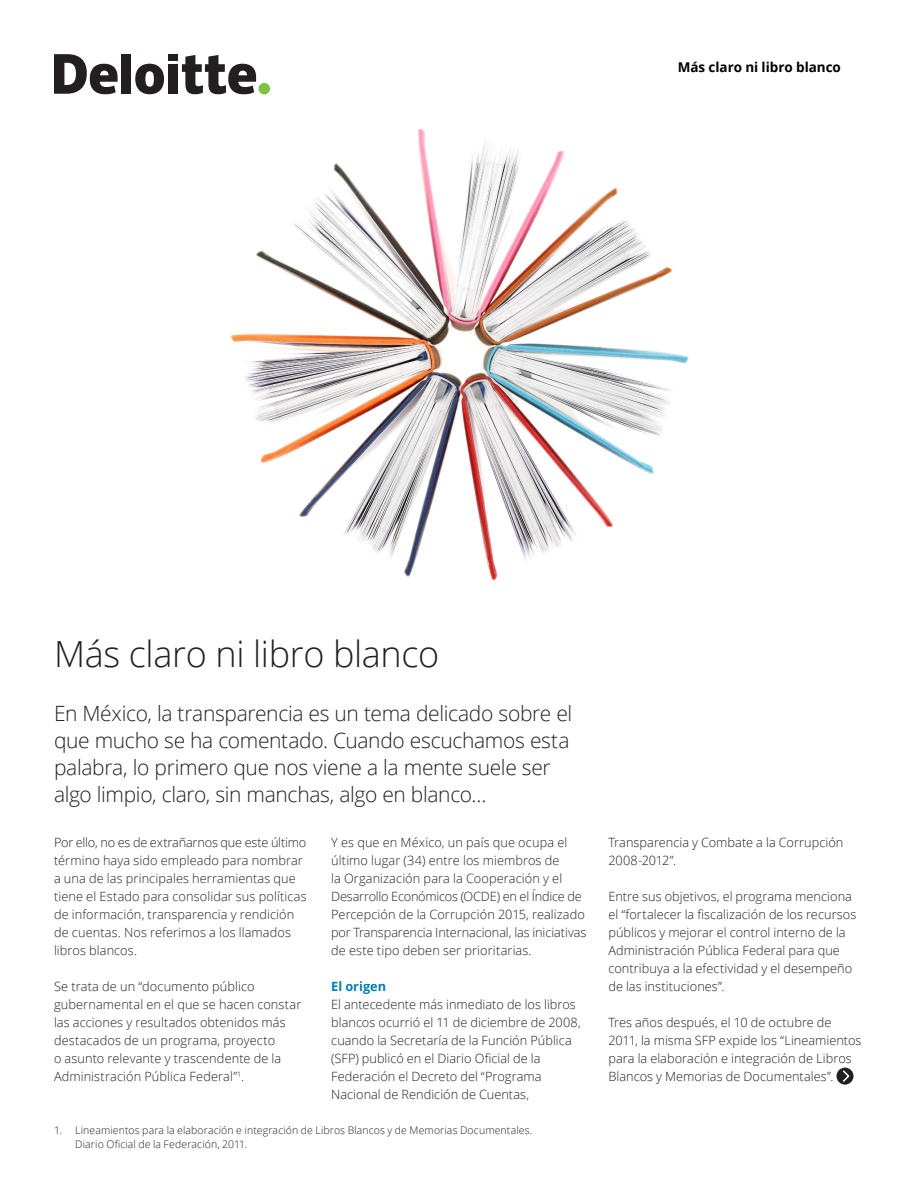
<style>
.page{position:relative;width:918px;height:1188px;background:#fff}
.page>*{position:absolute;margin:0;border:0;box-sizing:border-box;transform-origin:0 0}
.Story_heading_light{font:300 36px "Open Sans";letter-spacing:-.01em;color:#231f20}
.Introduction__14_18p{font:300 21px/27px "Open Sans";letter-spacing:-.015em;color:#231f20}
.Subhead_B__8_5_12pt{font:700 13.5px "Open Sans";color:#000}
.Body_copy__8_5_12pt{font:300 12.75px/18px "Open Sans";letter-spacing:.005em;color:#231f20}
.Body_copy__8_5_12pt-2{font:700 12.75px "Open Sans";letter-spacing:.005em;color:#007db5}
.t1{font:300 10.5px/14.2px "Open Sans";letter-spacing:.01em;color:#231f20}
</style>
<div class="page">
<svg style="left:836px;top:1068px;width:18px;height:17px"></svg>
<svg style="left:841px;top:1069px;width:10px;height:14px"></svg>
<div style="left:259px;top:83px;width:11px;height:11px;background:#7fc241;border-radius:50%"></div>
<div style="left:121px;top:54px;width:10px;height:40px;background:#231f20"></div>
<svg style="left:135px;top:64px;width:29px;height:30px"></svg>
<div style="left:168px;top:64px;width:10px;height:30px;background:#231f20"></div>
<div style="left:168px;top:54px;width:10px;height:7px;background:#231f20"></div>
<svg style="left:182px;top:55px;width:74px;height:39px"></svg>
<svg style="left:54px;top:54px;width:64px;height:40px"></svg>
<img style="left:230px;top:128px;width:459px;height:453px">
<p class="Subhead_B__8_5_12pt" style="left:678px;top:58px;width:165px">Más claro ni libro blanco</p>
<p class="Story_heading_light" style="left:54px;top:629px;width:387px">Más claro ni libro blanco</p>
<p class="Introduction__14_18p" style="left:54px;top:699px;width:520px">En México, la transparencia es un tema delicado sobre el que mucho se ha comentado. Cuando escuchamos esta palabra, lo primero que nos viene a la mente suele ser algo limpio, claro, sin manchas, algo en blanco…</p>
<p class="Body_copy__8_5_12pt" style="left:54px;top:833px;width:254px">Por ello, no es de extrañarnos que este último término haya sido empleado para nombrar a una de las principales herramientas que tiene el Estado para consolidar sus políticas de información, transparencia y rendición de cuentas. Nos referimos a los llamados libros blancos.</p>
<p class="Body_copy__8_5_12pt" style="left:54px;top:977px;width:249px">Se trata de un “documento público gubernamental en el que se hacen constar las acciones y resultados obtenidos más destacados de un programa, proyecto<br>o asunto relevante y trascendente de la Administración Pública Federal”<sup>1</sup>.</p>
<p class="Body_copy__8_5_12pt" style="left:331px;top:833px;width:257px">Y es que en México, un país que ocupa el último lugar (34) entre los miembros de<br>la Organización para la Cooperación y el Desarrollo Económicos (OCDE) en el Índice de Percepción de la Corrupción 2015, realizado por Transparencia Internacional, las iniciativas de este tipo deben ser prioritarias.</p>
<p class="Body_copy__8_5_12pt-2" style="left:331px;top:977px;width:57px">El origen</p>
<p class="Body_copy__8_5_12pt" style="left:331px;top:995px;width:251px">El antecedente más inmediato de los libros blancos ocurrió el 11 de diciembre de 2008, cuando la Secretaría de la Función Pública (SFP) publicó en el Diario Oficial de la Federación el Decreto del “Programa Nacional de Rendición de Cuentas,</p>
<p class="t1" style="left:75px;top:1123px;width:459px;text-indent:-21px">1. Lineamientos para la elaboración e integración de Libros Blancos y de Memorias Documentales.<br>Diario Oficial de la Federación, 2011.</p>
<p class="Body_copy__8_5_12pt" style="left:608px;top:833px;width:237px">Transparencia y Combate a la Corrupción<br>2008-2012”.</p>
<p class="Body_copy__8_5_12pt" style="left:608px;top:887px;width:249px">Entre sus objetivos, el programa menciona el “fortalecer la fiscalización de los recursos públicos y mejorar el control interno de la Administración Pública Federal para que contribuya a la efectividad y el desempeño de las instituciones”.</p>
<p class="Body_copy__8_5_12pt" style="left:608px;top:1013px;width:255px">Tres años después, el 10 de octubre de 2011, la misma SFP expide los “Lineamientos para la elaboración e integración de Libros Blancos y Memorias de Documentales”.</p>
</div>
